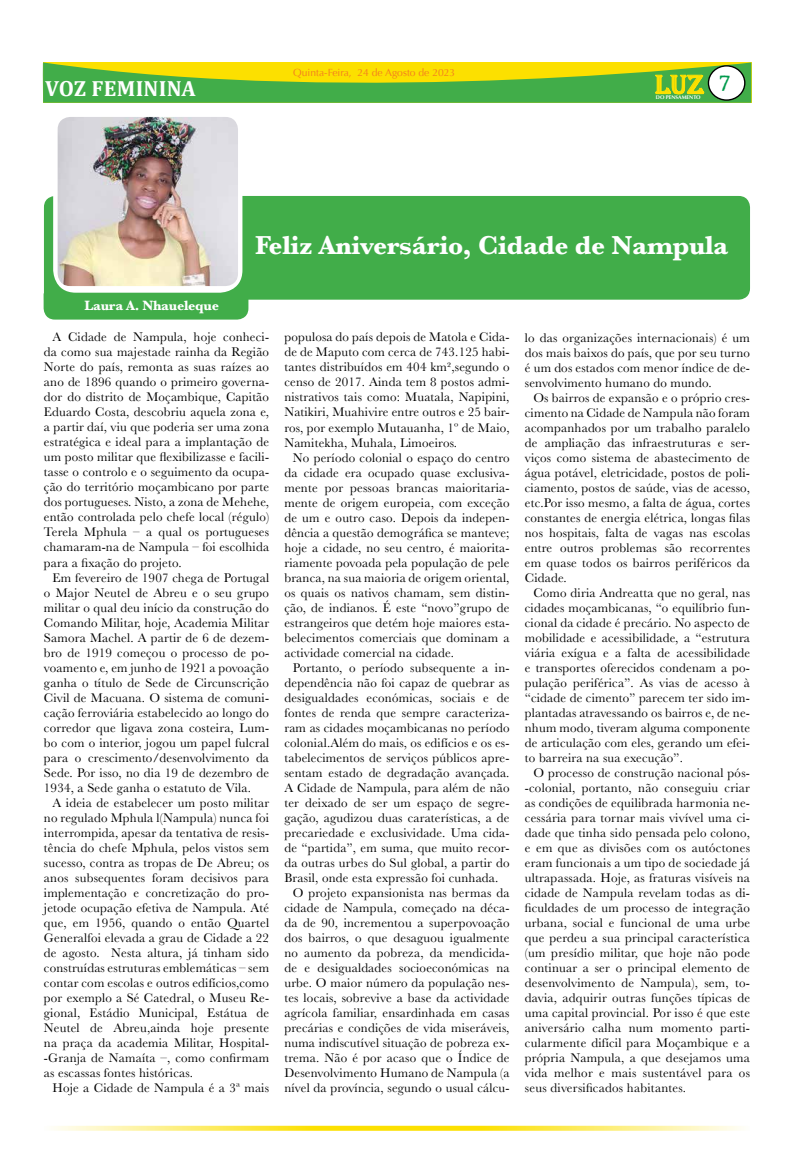
<style>
.page{position:relative;width:794px;height:1163px;background:#fff}
.page>*{position:absolute;margin:0;border:0;box-sizing:border-box;transform-origin:0 0}
.t1{font:27.6px "Algerian";color:#fce000}
.t2{font:700 27px "Baskerville";letter-spacing:-.01em;color:#fff}
.t3{font:700 22px "Cambria";letter-spacing:.01em;color:#fff}
.t4{font:21px "Antihistory";color:#009a4c}
.t5{font:700 14px "Baskerville";letter-spacing:-.02em;color:#fff}
.t6{font:13px/15px "Baskerville";letter-spacing:.015em;color:#000;text-align:justify}
.t7{font:10.3px "Optima";color:#f47b20}
.t8{font:700 5.3px "Optima";color:#fff}
</style>
<div class="page">
<svg style="left:42px;top:62px;width:709px;height:41px;background:#87bf2d"></svg>
<svg style="left:54px;top:1125px;width:687px;height:5px;background:#fced75"></svg>
<div style="left:708px;top:66px;width:37px;height:34px;background:#fff;border-radius:50%"></div>
<div style="left:708px;top:65px;width:37px;height:36px;border:1px solid #000;border-radius:50%"></div>
<div style="left:44px;top:196px;width:706px;height:103px;background:#41ad49"></div>
<div style="left:53px;top:144px;width:189px;height:148px;background:#fff;border-radius:23px"></div>
<div style="left:44px;top:293px;width:204px;height:26px;background:#41ad49"></div>
<img style="left:58px;top:117px;width:180px;height:169px">
<h3 class="t3" style="left:45px;top:73px;width:152px">VOZ FEMININA</h3>
<p class="t7" style="left:293px;top:66px;width:163px">Quinta-Feira, 24 de Agosto de 2023</p>
<h1 class="t1" style="left:655px;top:69px;width:51px">Luz</h1>
<p class="t8" style="left:656px;top:94px;width:46px">DO PENSAMENTO</p>
<h3 class="t4" style="left:719px;top:70px;width:13px">7</h3>
<p class="t5" style="left:85px;top:295px;width:136px">Laura A. Nhaueleque</p>
<h2 class="t2" style="left:255px;top:227px;width:475px">Feliz Aniversário, Cidade de Nampula</h2>
<p class="t6" style="left:44px;top:330px;width:227px;text-indent:9px">A Cidade de Nampula, hoje conheci&shy;da como sua majestade rainha da Região Norte do país, remonta as suas raízes ao ano de 1896 quando o primeiro governa&shy;dor do distrito de Moçambique, Capitão Eduardo Costa, descobriu aquela zona e, a partir daí, viu que poderia ser uma zona estratégica e ideal para a implantação de um posto militar que flexibilizasse e facili&shy;tasse o controlo e o seguimento da ocupa&shy;ção do território moçambicano por parte dos portugueses. Nisto, a zona de Mehehe, então controlada pelo chefe local (régulo)<br>Terela Mphula – a qual os portugueses chamaram-na de Nampula – foi escolhida para a fixação do projeto.</p>
<p class="t6" style="left:44px;top:570px;width:227px;text-indent:9px">Em fevereiro de 1907 chega de Portugal o Major Neutel de Abreu e o seu grupo militar o qual deu início da construção do Comando Militar, hoje, Academia Militar Samora Machel. A partir de 6 de dezem&shy;bro de 1919 começou o processo de po&shy;voamento e, em junho de 1921 a povoação ganha o título de Sede de Circunscrição Civil de Macuana. O sistema de comuni&shy;cação ferroviária estabelecido ao longo do corredor que ligava zona costeira, Lum&shy;bo com o interior, jogou um papel fulcral para o crescimento/desenvolvimento da Sede. Por isso, no dia 19 de dezembro de 1934, a Sede ganha o estatuto de Vila.</p>
<p class="t6" style="left:44px;top:795px;width:227px;text-indent:9px">A ideia de estabelecer um posto militar no regulado Mphula l(Nampula) nunca foi interrompida, apesar da tentativa de resis&shy;tência do chefe Mphula, pelos vistos sem sucesso, contra as tropas de De Abreu; os anos subsequentes foram decisivos para implementação e concretização do pro&shy;jetode ocupação efetiva de Nampula. Até que, em 1956, quando o então Quartel Generalfoi elevada a grau de Cidade a 22 de agosto. Nesta altura, já tinham sido construídas estruturas emblemáticas – sem contar com escolas e outros edifícios,como por exemplo a Sé Catedral, o Museu Re&shy;gional, Estádio Municipal, Estátua de Neutel de Abreu,ainda hoje presente na praça da academia Militar, Hospital--Granja de Namaíta –, como confirmam as escassas fontes históricas.</p>
<p class="t6" style="left:52px;top:1080px;width:218px">Hoje a Cidade de Nampula é a 3ª mais</p>
<p class="t6" style="left:284px;top:330px;width:227px">populosa do país depois de Matola e Cida&shy;de de Maputo com cerca de 743.125 habi&shy;tantes distribuídos em 404 km²,segundo o censo de 2017. Ainda tem 8 postos admi&shy;nistrativos tais como: Muatala, Napipini, Natikiri, Muahivire entre outros e 25 bair&shy;ros, por exemplo Mutauanha, 1º de Maio, Namitekha, Muhala, Limoeiros.</p>
<p class="t6" style="left:284px;top:450px;width:227px;text-indent:9px">No período colonial o espaço do centro da cidade era ocupado quase exclusiva&shy;mente por pessoas brancas maioritaria&shy;mente de origem europeia, com exceção de um e outro caso. Depois da indepen&shy;dência a questão demográfica se manteve; hoje a cidade, no seu centro, é maiorita&shy;riamente povoada pela população de pele branca, na sua maioria de origem oriental, os quais os nativos chamam, sem distin&shy;ção, de indianos. É este “novo”grupo de estrangeiros que detém hoje maiores esta&shy;belecimentos comerciais que dominam a actividade comercial na cidade.</p>
<p class="t6" style="left:293px;top:660px;width:218px">Portanto, o período subsequente a in-</p>
<p class="t6" style="left:284px;top:675px;width:227px">dependência não foi capaz de quebrar as</p>
<p class="t6" style="left:284px;top:690px;width:227px">desigualdades económicas, sociais e de</p>
<p class="t6" style="left:284px;top:705px;width:227px">fontes de renda que sempre caracteriza-</p>
<p class="t6" style="left:284px;top:720px;width:227px">ram as cidades moçambicanas no período</p>
<p class="t6" style="left:284px;top:735px;width:227px">colonial.Além do mais, os edifícios e os es-</p>
<p class="t6" style="left:284px;top:750px;width:227px">tabelecimentos de serviços públicos apre-</p>
<p class="t6" style="left:284px;top:765px;width:227px">sentam estado de degradação avançada.</p>
<p class="t6" style="left:284px;top:780px;width:227px">A Cidade de Nampula, para além de não</p>
<p class="t6" style="left:284px;top:795px;width:227px">ter deixado de ser um espaço de segre-</p>
<p class="t6" style="left:284px;top:810px;width:227px">gação, agudizou duas caraterísticas, a de</p>
<p class="t6" style="left:284px;top:825px;width:227px">precariedade e exclusividade. Uma cida-</p>
<p class="t6" style="left:284px;top:840px;width:227px">de “partida”, em suma, que muito recor-</p>
<p class="t6" style="left:284px;top:855px;width:227px">da outras urbes do Sul global, a partir do</p>
<p class="t6" style="left:284px;top:870px;width:216px">Brasil, onde esta expressão foi cunhada.</p>
<p class="t6" style="left:293px;top:885px;width:218px">O projeto expansionista nas bermas da</p>
<p class="t6" style="left:284px;top:900px;width:227px">cidade de Nampula, começado na déca-</p>
<p class="t6" style="left:284px;top:915px;width:227px">da de 90, incrementou a superpovoação</p>
<p class="t6" style="left:284px;top:930px;width:227px">dos bairros, o que desaguou igualmente</p>
<p class="t6" style="left:284px;top:945px;width:227px">no aumento da pobreza, da mendicida-</p>
<p class="t6" style="left:284px;top:960px;width:227px">de e desigualdades socioeconómicas na</p>
<p class="t6" style="left:284px;top:975px;width:227px">urbe. O maior número da população nes-</p>
<p class="t6" style="left:284px;top:990px;width:227px">tes locais, sobrevive a base da actividade</p>
<p class="t6" style="left:284px;top:1005px;width:227px">agrícola familiar, ensardinhada em casas</p>
<p class="t6" style="left:284px;top:1020px;width:227px">precárias e condições de vida miseráveis,</p>
<p class="t6" style="left:284px;top:1035px;width:227px">numa indiscutível situação de pobreza ex-</p>
<p class="t6" style="left:284px;top:1050px;width:227px">trema. Não é por acaso que o Índice de</p>
<p class="t6" style="left:284px;top:1065px;width:227px">Desenvolvimento Humano de Nampula (a</p>
<p class="t6" style="left:284px;top:1080px;width:227px">nível da província, segundo o usual cálcu-</p>
<p class="t6" style="left:525px;top:330px;width:227px">lo das organizações internacionais) é um dos mais baixos do país, que por seu turno é um dos estados com menor índice de de&shy;senvolvimento humano do mundo.</p>
<p class="t6" style="left:525px;top:390px;width:227px;text-indent:9px">Os bairros de expansão e o próprio cres&shy;cimento na Cidade de Nampula não foram acompanhados por um trabalho paralelo de ampliação das infraestruturas e ser&shy;viços como sistema de abastecimento de água potável, eletricidade, postos de poli&shy;ciamento, postos de saúde, vias de acesso, etc.Por isso mesmo, a falta de água, cortes constantes de energia elétrica, longas filas nos hospitais, falta de vagas nas escolas entre outros problemas são recorrentes em quase todos os bairros periféricos da Cidade.</p>
<p class="t6" style="left:525px;top:585px;width:227px;text-indent:9px">Como diria Andreatta que no geral, nas cidades moçambicanas, “o equilíbrio fun&shy;cional da cidade é precário. No aspecto de mobilidade e acessibilidade, a “estrutura viária exígua e a falta de acessibilidade e transportes oferecidos condenam a po&shy;pulação periférica”. As vias de acesso à “cidade de cimento” parecem ter sido im&shy;plantadas atravessando os bairros e, de ne&shy;nhum modo, tiveram alguma componente de articulação com eles, gerando um efei&shy;to barreira na sua execução”.</p>
<p class="t6" style="left:525px;top:765px;width:227px;text-indent:9px">O processo de construção nacional pós--colonial, portanto, não conseguiu criar as condições de equilibrada harmonia ne&shy;cessária para tornar mais vivível uma ci&shy;dade que tinha sido pensada pelo colono, e em que as divisões com os autóctones eram funcionais a um tipo de sociedade já ultrapassada. Hoje, as fraturas visíveis na cidade de Nampula revelam todas as di&shy;ficuldades de um processo de integração urbana, social e funcional de uma urbe que perdeu a sua principal característica (um presídio militar, que hoje não pode continuar a ser o principal elemento de desenvolvimento de Nampula), sem, to&shy;davia, adquirir outras funções típicas de uma capital provincial. Por isso é que este aniversário calha num momento parti&shy;cularmente difícil para Moçambique e a própria Nampula, a que desejamos uma vida melhor e mais sustentável para os seus diversificados habitantes.</p>
</div>
